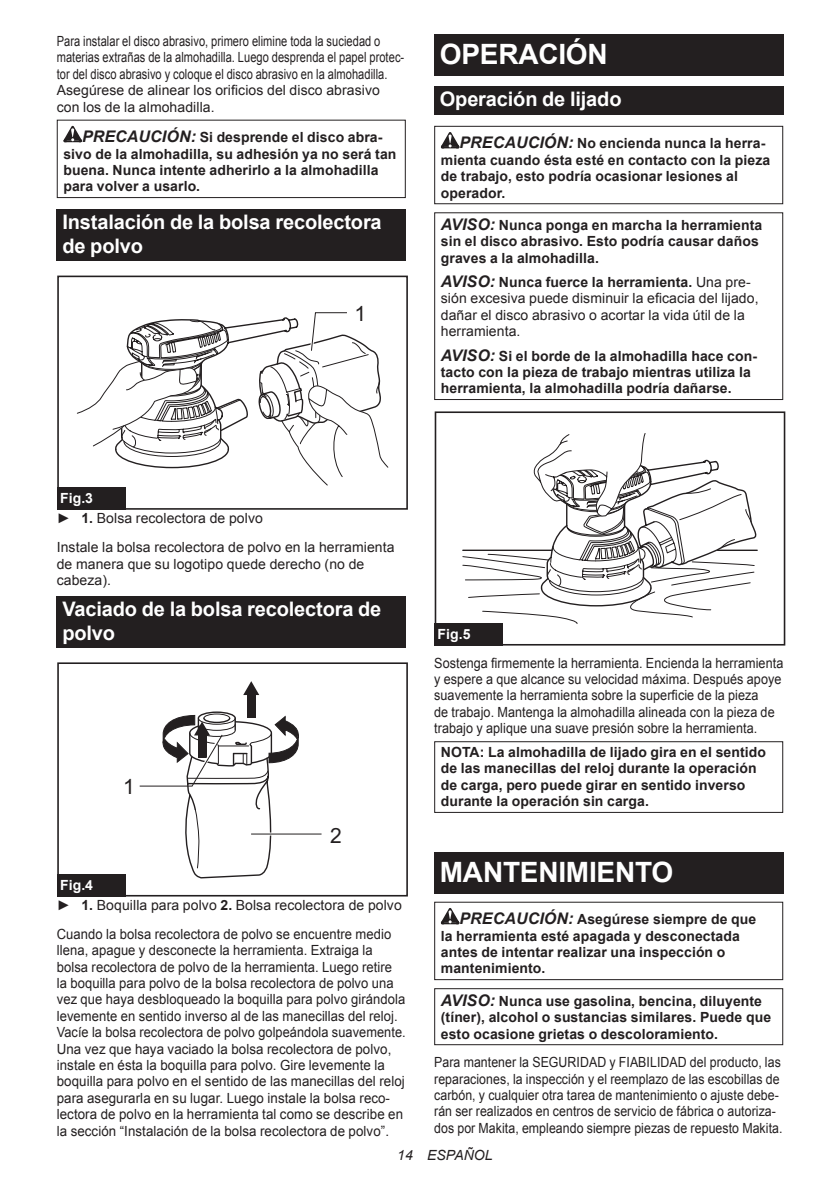
<style>
.page{position:relative;width:840px;height:1191px;background:#fff}
.page>*{position:absolute;margin:0;border:0;box-sizing:border-box;transform-origin:0 0}
.t1{font:700 28px "Arial";letter-spacing:-.01em;color:#fff}
.t2{font:21px "Arial";color:#231f20}
.t3{font:700 20px/23.4px "Arial";letter-spacing:-.01em;color:#fff}
.t4{font:700 14px/16.4px "Arial";letter-spacing:.005em;color:#231f20}
.t5{font:14px/16.4px "Arial";letter-spacing:.005em;color:#231f20;scale:.93 1}
.t6{font:14px/16.4px "Arial";letter-spacing:.005em;color:#231f20}
.t7{font:14px/16.4px "Arial";letter-spacing:.005em;color:#231f20;scale:.88 1}
.t8{font:14px/16.4px "Arial";letter-spacing:.005em;color:#231f20;scale:.9 1}
.t9{font:14px/16.4px "Arial";letter-spacing:.005em;color:#231f20;scale:.79 1}
.t10{font:italic 14px "Arial";letter-spacing:.005em;color:#231f20}
.t11{font:700 14px "Arial";color:#fff}
.s1{font-style:italic;font-size:16px}
.s2{font-weight:700;font-style:italic;font-size:16px}
.s3{font-weight:700}
.s4{font-weight:700;color:#fff}
</style>
<div class="page">
<svg style="left:63px;top:126px;width:19px;height:16px"></svg>
<div style="left:57px;top:120px;width:348px;height:78px;border:1px solid #231f20"></div>
<div style="left:57px;top:209px;width:348px;height:52px;background:#231f20"></div>
<svg style="left:76px;top:312px;width:313px;height:174px"></svg>
<div style="left:57px;top:275px;width:350px;height:235px;border:2px solid #231f20"></div>
<div style="left:57px;top:487px;width:68px;height:23px;background:#231f20"></div>
<div style="left:57px;top:596px;width:348px;height:52px;background:#231f20"></div>
<div style="left:247px;top:693px;width:8px;height:24px;background:#231f20"></div>
<svg style="left:243px;top:681px;width:16px;height:14px"></svg>
<svg style="left:139px;top:711px;width:160px;height:168px"></svg>
<hr style="left:251px;top:832px;width:70px;height:3px;background:#fff">
<hr style="left:251px;top:833px;width:70px;height:1px;background:#231f20">
<div style="left:57px;top:662px;width:350px;height:234px;border:2px solid #231f20"></div>
<div style="left:57px;top:874px;width:68px;height:22px;background:#231f20"></div>
<div style="left:434px;top:34px;width:348px;height:41px;background:#231f20"></div>
<div style="left:434px;top:86px;width:348px;height:29px;background:#231f20"></div>
<svg style="left:440px;top:132px;width:19px;height:16px"></svg>
<div style="left:434px;top:126px;width:348px;height:78px;border:1px solid #231f20"></div>
<div style="left:434px;top:212px;width:348px;height:188px;border:1px solid #231f20"></div>
<svg style="left:462px;top:433px;width:296px;height:191px"></svg>
<div style="left:434px;top:411px;width:350px;height:234px;border:2px solid #231f20"></div>
<div style="left:434px;top:623px;width:68px;height:22px;background:#231f20"></div>
<div style="left:434px;top:741px;width:348px;height:72px;border:1px solid #231f20"></div>
<div style="left:434px;top:852px;width:348px;height:41px;background:#231f20"></div>
<svg style="left:440px;top:908px;width:19px;height:16px"></svg>
<div style="left:434px;top:901px;width:348px;height:79px;border:1px solid #231f20"></div>
<div style="left:434px;top:988px;width:348px;height:57px;border:1px solid #231f20"></div>
<p class="t9" style="left:57px;top:33px;width:441px">Para instalar el disco abrasivo, primero elimine toda la suciedad o materias extrañas de la almohadilla. Luego desprenda el papel protec&shy;tor del disco abrasivo y coloque el disco abrasivo en la almohadilla.<br>Asegúrese de alinear los orificios del disco abrasivo con los de la almohadilla.</p>
<p class="t4" style="left:63px;top:130px;width:334px;text-indent:19px"><span class="s1">PRECAUCIÓN:</span> Si desprende el disco abra&shy;sivo de la almohadilla, su adhesión ya no será tan buena. Nunca intente adherirlo a la almohadilla para volver a usarlo.</p>
<h3 class="t3" style="left:62px;top:211px;width:320px">Instalación de la bolsa recolectora de polvo</h3>
<h2 class="t2" style="left:354px;top:300px;width:13px">1</h2>
<h1 class="t1" style="left:439px;top:35px;width:169px">OPERACIÓN</h1>
<h3 class="t3" style="left:439px;top:88px;width:183px">Operación de lijado</h3>
<p class="t4" style="left:440px;top:136px;width:330px;text-indent:19px"><span class="s1">PRECAUCIÓN:</span> No encienda nunca la herra&shy;mienta cuando ésta esté en contacto con la pieza de trabajo, esto podría ocasionar lesiones al operador.</p>
<p class="t4" style="left:440px;top:217px;width:323px"><span class="s1">AVISO:</span> Nunca ponga en marcha la herramienta sin el disco abrasivo. Esto podría causar daños graves a la almohadilla.</p>
<p class="t6" style="left:440px;top:274px;width:319px"><span class="s2">AVISO:</span> <span class="s3">Nunca fuerce la herramienta.</span> Una pre&shy;sión excesiva puede disminuir la eficacia del lijado, dañar el disco abrasivo o acortar la vida útil de la herramienta.</p>
<p class="t4" style="left:440px;top:348px;width:317px"><span class="s1">AVISO:</span> Si el borde de la almohadilla hace con&shy;tacto con la pieza de trabajo mientras utiliza la herramienta, la almohadilla podría dañarse.</p>
<p class="t6" style="left:57px;top:488px;width:207px;line-height:20.2px"><span class="s4">Fig.3<br></span>► <span class="s3">1.</span> Bolsa recolectora de polvo</p>
<p class="t6" style="left:57px;top:539px;width:339px">Instale la bolsa recolectora de polvo en la herramienta de manera que su logotipo quede derecho (no de cabeza).</p>
<h3 class="t3" style="left:62px;top:598px;width:320px">Vaciado de la bolsa recolectora de polvo</h3>
<h2 class="t2" style="left:123px;top:773px;width:13px">1</h2>
<h2 class="t2" style="left:330px;top:821px;width:13px">2</h2>
<p class="t6" style="left:57px;top:875px;width:346px;line-height:20.2px"><span class="s4">Fig.4<br></span>► <span class="s3">1.</span> Boquilla para polvo <span class="s3">2.</span> Bolsa recolectora de polvo</p>
<p class="t5" style="left:57px;top:926px;width:376px">Cuando la bolsa recolectora de polvo se encuentre medio llena, apague y desconecte la herramienta. Extraiga la bolsa recolectora de polvo de la herramienta. Luego retire la boquilla para polvo de la bolsa recolectora de polvo una vez que haya desbloqueado la boquilla para polvo girándola levemente en sentido inverso al de las manecillas del reloj.<br>Vacíe la bolsa recolectora de polvo golpeándola suavemente.<br>Una vez que haya vaciado la bolsa recolectora de polvo, instale en ésta la boquilla para polvo. Gire levemente la boquilla para polvo en el sentido de las manecillas del reloj para asegurarla en su lugar. Luego instale la bolsa reco&shy;lectora de polvo en la herramienta tal como se describe en la sección “Instalación de la bolsa recolectora de polvo”.</p>
<p class="t11" style="left:437px;top:624px;width:34px">Fig.5</p>
<p class="t8" style="left:434px;top:654px;width:389px">Sostenga firmemente la herramienta. Encienda la herramienta y espere a que alcance su velocidad máxima. Después apoye suavemente la herramienta sobre la superficie de la pieza<br>de trabajo. Mantenga la almohadilla alineada con la pieza de trabajo y aplique una suave presión sobre la herramienta.</p>
<p class="t4" style="left:440px;top:744px;width:326px">NOTA: La almohadilla de lijado gira en el sentido de las manecillas del reloj durante la operación de carga, pero puede girar en sentido inverso durante la operación sin carga.</p>
<h1 class="t1" style="left:439px;top:853px;width:235px">MANTENIMIENTO</h1>
<p class="t4" style="left:440px;top:911px;width:316px;text-indent:19px"><span class="s1">PRECAUCIÓN:</span> Asegúrese siempre de que la herramienta esté apagada y desconectada antes de intentar realizar una inspección o mantenimiento.</p>
<p class="t4" style="left:440px;top:993px;width:331px"><span class="s1">AVISO:</span> Nunca use gasolina, bencina, diluyente (tíner), alcohol o sustancias similares. Puede que esto ocasione grietas o descoloramiento.</p>
<p class="t7" style="left:434px;top:1054px;width:397px">Para mantener la SEGURIDAD y FIABILIDAD del producto, las reparaciones, la inspección y el reemplazo de las escobillas de carbón, y cualquier otra tarea de mantenimiento o ajuste debe&shy;rán ser realizados en centros de servicio de fábrica o autoriza&shy;dos por Makita, empleando siempre piezas de repuesto Makita.</p>
<p class="t10" style="left:397px;top:1146px;width:97px">14 ESPAÑOL</p>
</div>
